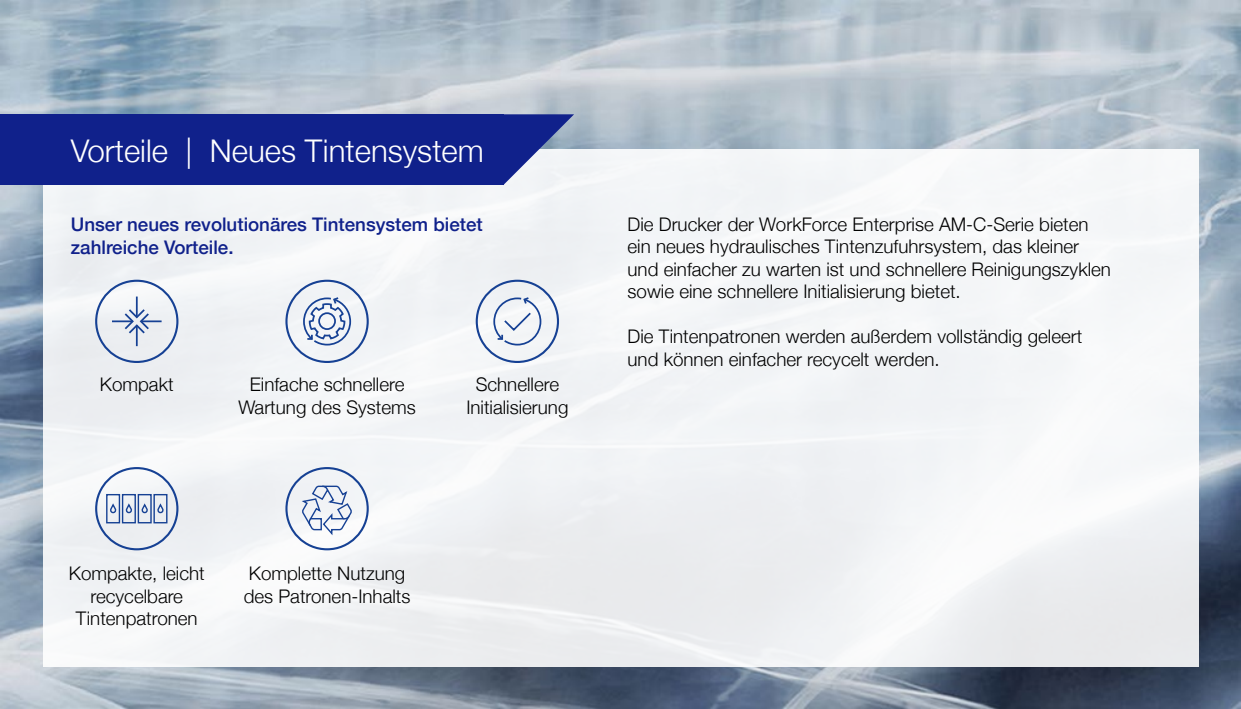
<style>
.page{position:relative;width:1241px;height:709px;background:#fff}
.page>*{position:absolute;margin:0;border:0;box-sizing:border-box;transform-origin:0 0}
.t1{font:300 31.25px "Helvetica Neue";color:#fff}
.t2{font:300 18.75px/22.5px "Helvetica Neue";color:#000}
.t3{font:500 18.75px/22.5px "Helvetica Neue";color:#10218b}
</style>
<div class="page">
<img style="left:0;top:0;width:1240px;height:709px">
<div style="left:43px;top:149px;width:1155px;height:517px;background:#f2f4f6"></div>
<div style="left:0;top:114px;width:503px;height:71px;background:#10218b"></div>
<svg style="left:503px;top:114px;width:71px;height:71px"></svg>
<div style="left:95px;top:280px;width:83px;height:83px;border:2px solid #164194;border-radius:50%"></div>
<hr style="left:136px;top:296px;width:2px;height:21px;background:#164194">
<hr style="left:136px;top:325px;width:2px;height:21px;background:#164194">
<hr style="left:141px;top:320px;width:21px;height:2px;background:#164194">
<svg style="left:123px;top:307px;width:28px;height:28px"></svg>
<hr style="left:112px;top:320px;width:21px;height:2px;background:#164194">
<div style="left:285px;top:280px;width:84px;height:83px;border:2px solid #164194;border-radius:50%"></div>
<svg style="left:303px;top:297px;width:49px;height:49px"></svg>
<div style="left:475px;top:280px;width:84px;height:83px;border:2px solid #164194;border-radius:50%"></div>
<svg style="left:493px;top:297px;width:49px;height:49px"></svg>
<div style="left:285px;top:467px;width:84px;height:83px;border:2px solid #164194;border-radius:50%"></div>
<svg style="left:301px;top:485px;width:51px;height:50px"></svg>
<div style="left:95px;top:467px;width:83px;height:83px;border:2px solid #164194;border-radius:50%"></div>
<svg style="left:110px;top:503px;width:7px;height:11px"></svg>
<div style="left:106px;top:494px;width:14px;height:29px;border:1px solid #164194"></div>
<svg style="left:125px;top:503px;width:8px;height:11px"></svg>
<div style="left:122px;top:494px;width:14px;height:29px;border:1px solid #164194"></div>
<svg style="left:141px;top:503px;width:7px;height:11px"></svg>
<div style="left:138px;top:494px;width:14px;height:29px;border:1px solid #164194"></div>
<svg style="left:157px;top:503px;width:7px;height:11px"></svg>
<div style="left:153px;top:494px;width:14px;height:29px;border:1px solid #164194"></div>
<h1 class="t1" style="left:71px;top:126px;width:414px">Vorteile | Neues Tintensystem</h1>
<p class="t3" style="left:71px;top:211px;width:413px">Unser neues revolutionäres Tintensystem bietet zahlreiche Vorteile.</p>
<p class="t2" style="left:627px;top:211px;width:485px">Die Drucker der WorkForce Enterprise AM-C-Serie bieten ein neues hydraulisches Tintenzufuhrsystem, das kleiner und einfacher zu warten ist und schnellere Reinigungszyklen sowie eine schnellere Initialisierung bietet.</p>
<p class="t2" style="left:627px;top:324px;width:456px">Die Tintenpatronen werden außerdem vollständig geleert und können einfacher recycelt werden.</p>
<p class="t2" style="left:100px;top:372px;width:75px">Kompakt</p>
<p class="t2" style="left:238px;top:372px;width:179px;text-align:center">Einfache schnellere<br>Wartung des Systems</p>
<p class="t2" style="left:466px;top:372px;width:104px;text-align:center">Schnellere<br>Initialisierung</p>
<p class="t2" style="left:69px;top:561px;width:137px;text-align:center">Kompakte, leicht recycelbare<br>Tintenpatronen</p>
<p class="t2" style="left:244px;top:561px;width:168px">Komplette Nutzung des Patronen-Inhalts</p>
</div>
